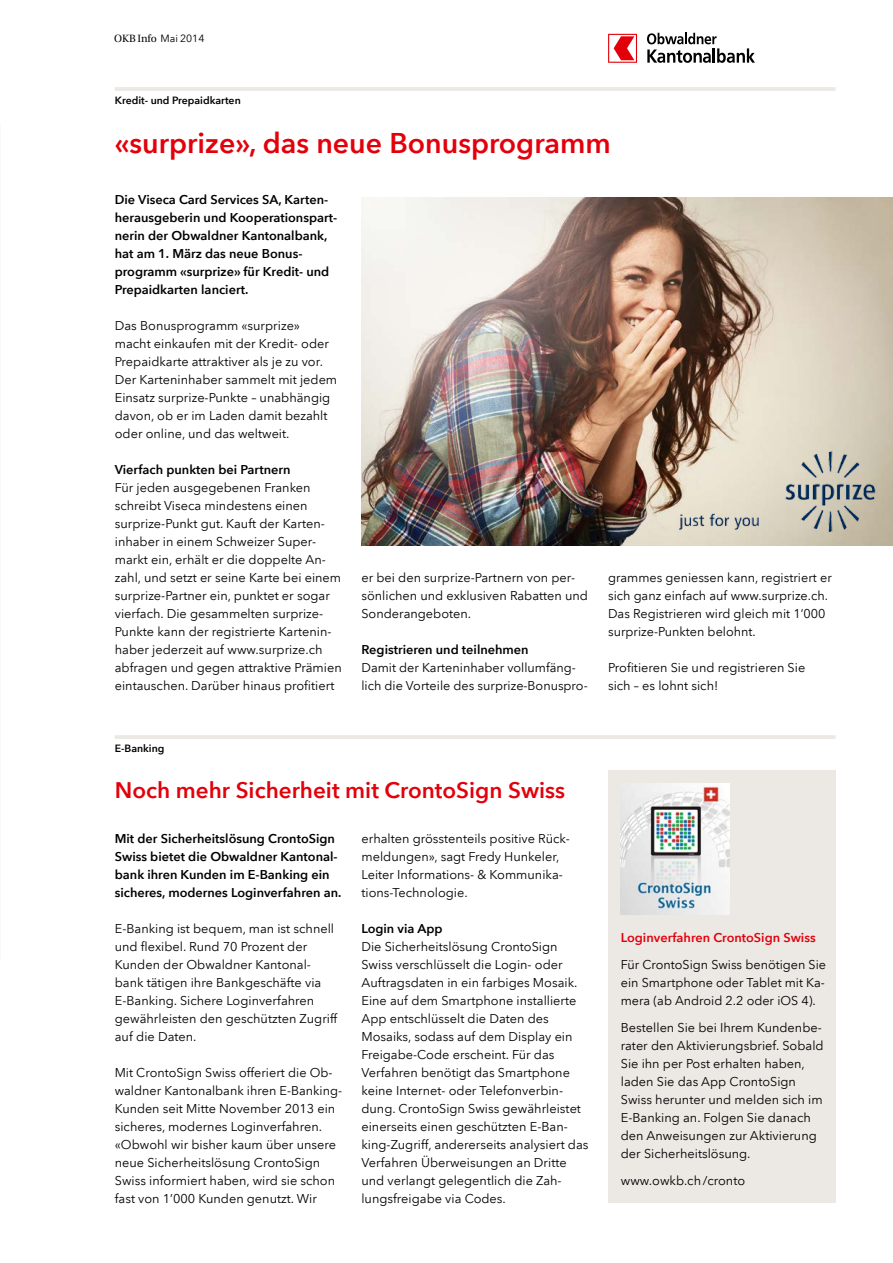
<style>
.page{position:relative;width:893px;height:1263px;background:#fff}
.page>*{position:absolute;margin:0;border:0;box-sizing:border-box;transform-origin:0 0}
.Titel_19_22{font:600 28.5px "Avenir Next LT Com";color:#e3000b}
.Titel_15_18{font:600 22.5px "Avenir Next LT Com";color:#e3000b}
.Grundtext_8_5_12{font:12.75px/18px "Avenir Next LT Com";color:#000}
.Lead{font:600 12.75px/18px "Avenir Next LT Com";color:#000}
.Grundtext_8_5_12-2{font:600 12.75px "Avenir Next LT Com";color:#000}
.Grundtext_8_5_12-3{font:600 12.75px "Avenir Next LT Com";color:#e3000b}
.Obertitel_mit_Linie{font:600 10.5px "Avenir Next LT Com";color:#000}
.t1{font:10.5px "Utopia";color:#000}
.s1{font-family:"Avenir Next LT Com"}
</style>
<div class="page">
<svg style="left:608px;top:34px;width:29px;height:29px"></svg>
<svg style="left:647px;top:33px;width:108px;height:30px"></svg>
<hr style="left:115px;top:87px;width:721px;height:4px;background:#ece9e4">
<hr style="left:115px;top:735px;width:721px;height:4px;background:#ece9e4">
<img style="left:361px;top:198px;width:532px;height:348px">
<img style="left:655px;top:438px;width:238px;height:108px">
<div style="left:608px;top:771px;width:228px;height:432px;background:#ece9e4"></div>
<img style="left:621px;top:783px;width:109px;height:132px">
<p class="t1" style="left:114px;top:32px;width:92px">OKB Info <span class="s1">Mai 2014</span></p>
<p class="Obertitel_mit_Linie" style="left:115px;top:94px;width:127px">Kredit- und Prepaidkarten</p>
<p class="Titel_19_22" style="left:115px;top:126px;width:497px">«surprize», das neue Bonusprogramm</p>
<p class="Lead" style="left:115px;top:190px;width:224px">Die Viseca Card Services SA, Karten&shy;herausgeberin und Kooperationspart&shy;nerin der Obwaldner Kantonalbank, hat am 1. März das neue Bonus&shy;programm «surprize» für Kredit- und Prepaidkarten lanciert.</p>
<p class="Grundtext_8_5_12" style="left:115px;top:316px;width:224px">Das Bonusprogramm «surprize» macht einkaufen mit der Kredit- oder Prepaidkarte attraktiver als je zu vor.<br>Der Karteninhaber sammelt mit jedem Einsatz surprize-Punkte – unabhängig davon, ob er im Laden damit bezahlt oder online, und das weltweit.</p>
<p class="Grundtext_8_5_12-2" style="left:115px;top:461px;width:177px">Vierfach punkten bei Partnern</p>
<p class="Grundtext_8_5_12" style="left:115px;top:478px;width:228px">Für jeden ausgegebenen Franken schreibt Viseca mindestens einen surprize-Punkt gut. Kauft der Karten&shy;inhaber in einem Schweizer Super&shy;markt ein, erhält er die doppelte An&shy;zahl, und setzt er seine Karte bei einem surprize-Partner ein, punktet er sogar vierfach. Die gesammelten surprize-Punkte kann der registrierte Kartenin&shy;haber jederzeit auf www.surprize.ch abfragen und gegen attraktive Prämien eintauschen. Darüber hinaus profitiert</p>
<p class="Grundtext_8_5_12" style="left:361px;top:568px;width:228px">er bei den surprize-Partnern von per&shy;sönlichen und exklusiven Rabatten und<br>Sonderangeboten.</p>
<p class="Grundtext_8_5_12-2" style="left:361px;top:641px;width:169px">Registrieren und teilnehmen</p>
<p class="Grundtext_8_5_12" style="left:361px;top:658px;width:228px">Damit der Karteninhaber vollumfäng&shy;lich die Vorteile des surprize-Bonuspro-</p>
<p class="Obertitel_mit_Linie" style="left:115px;top:742px;width:51px">E-Banking</p>
<p class="Titel_15_18" style="left:115px;top:777px;width:452px">Noch mehr Sicherheit mit CrontoSign Swiss</p>
<p class="Lead" style="left:115px;top:829px;width:228px">Mit der Sicherheitslösung CrontoSign Swiss bietet die Obwaldner Kantonal&shy;bank ihren Kunden im E-Banking ein sicheres, modernes Loginverfahren an.</p>
<p class="Grundtext_8_5_12" style="left:115px;top:919px;width:224px">E-Banking ist bequem, man ist schnell und flexibel. Rund 70 Prozent der<br>Kunden der Obwaldner Kantonal&shy;bank tätigen ihre Bankgeschäfte via<br>E-Banking. Sichere Loginverfahren gewährleisten den geschützten Zugriff auf die Daten.</p>
<p class="Grundtext_8_5_12" style="left:115px;top:1063px;width:229px">Mit CrontoSign Swiss offeriert die Ob&shy;waldner Kantonalbank ihren E-Banking-Kunden seit Mitte November 2013 ein sicheres, modernes Loginverfahren. «Obwohl wir bisher kaum über unsere neue Sicherheitslösung CrontoSign Swiss informiert haben, wird sie schon fast von 1’000 Kunden genutzt. Wir</p>
<p class="Grundtext_8_5_12" style="left:361px;top:829px;width:210px">erhalten grösstenteils positive Rück&shy;meldungen», sagt Fredy Hunkeler,<br>Leiter Informations- &amp; Kommunika&shy;tions-Technologie.</p>
<p class="Grundtext_8_5_12-2" style="left:361px;top:920px;width:83px">Login via App</p>
<p class="Grundtext_8_5_12" style="left:361px;top:937px;width:229px">Die Sicherheitslösung CrontoSign Swiss verschlüsselt die Login- oder Auftragsdaten in ein farbiges Mosaik.<br>Eine auf dem Smartphone installierte App entschlüsselt die Daten des Mosaiks, sodass auf dem Display ein Freigabe-Code erscheint. Für das Verfahren benötigt das Smartphone keine Internet- oder Telefonverbin&shy;dung. CrontoSign Swiss gewährleistet einerseits einen geschützten E-Ban&shy;king-Zugriff, andererseits analysiert das Verfahren Überweisungen an Dritte und verlangt gelegentlich die Zah&shy;lungsfreigabe via Codes.</p>
<p class="Grundtext_8_5_12" style="left:608px;top:568px;width:225px">grammes geniessen kann, registriert er sich ganz einfach auf www.surprize.ch.<br>Das Registrieren wird gleich mit 1’000 surprize-Punkten belohnt.</p>
<p class="Grundtext_8_5_12" style="left:608px;top:658px;width:199px">Profitieren Sie und registrieren Sie sich – es lohnt sich!</p>
<p class="Grundtext_8_5_12-3" style="left:621px;top:929px;width:196px">Loginverfahren CrontoSign Swiss</p>
<p class="Grundtext_8_5_12" style="left:621px;top:955px;width:207px;text-align:justify">Für CrontoSign Swiss benötigen Sie ein Smartphone oder Tablet mit Ka&shy;mera (ab Android 2.2 oder iOS 4).</p>
<p class="Grundtext_8_5_12" style="left:621px;top:1018px;width:204px">Bestellen Sie bei Ihrem Kundenbe&shy;rater den Aktivierungsbrief. Sobald<br>Sie ihn per Post erhalten haben, laden Sie das App CrontoSign<br>Swiss herunter und melden sich im<br>E-Banking an. Folgen Sie danach den Anweisungen zur Aktivierung der Sicherheitslösung.</p>
<p class="Grundtext_8_5_12" style="left:621px;top:1171px;width:126px">www.owkb.ch/cronto</p>
</div>
